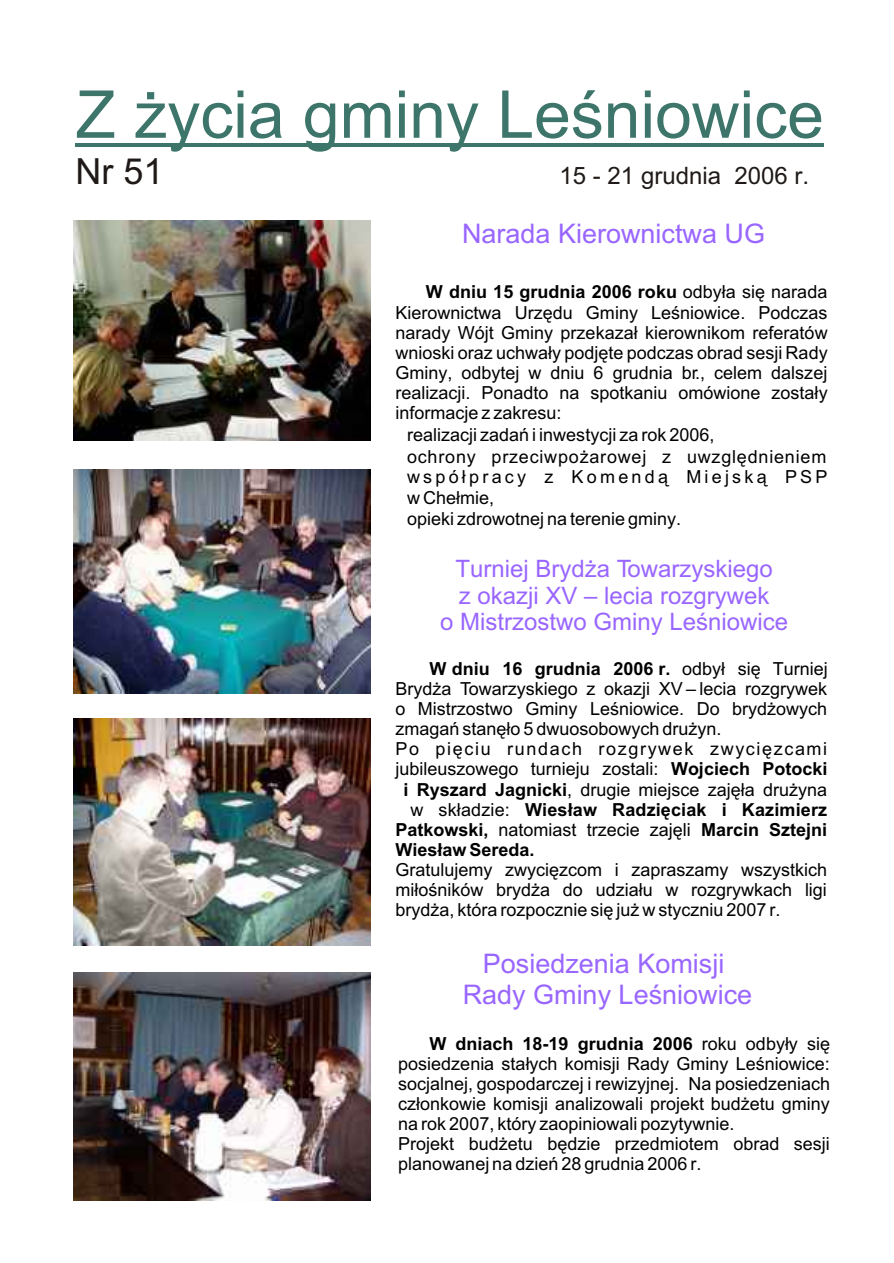
<style>
.page{position:relative;width:894px;height:1263px;background:#fff}
.page>*{position:absolute;margin:0;border:0;box-sizing:border-box;transform-origin:0 0}
.t1{font:66px "Arial CE";color:#3d756b}
.t2{font:36px "Arial CE";color:#1f1a17}
.t3{font:27px/30.2px "Arial CE";color:#96f;text-align:center}
.t4{font:24px/26.8px "Arial CE";color:#96f;text-align:center}
.t5{font:24px "Arial CE";color:#1f1a17}
.t6{font:18px/20.1px "Arial CE";color:#000;text-align:justify}
.t7{font:700 18px "Arial CE";color:#000}
.t8{font:18px "Arial CE";letter-spacing:.045em;color:#000}
.t9{font:18px "Arial CE";letter-spacing:.09em;color:#000}
.t10{font:18px "Arial CE";letter-spacing:.18em;color:#000}
.s1{font-weight:400}
.s2{font-weight:700}
</style>
<div class="page">
<hr style="left:76px;top:144px;width:748px;height:3px;background:#3d756b">
<img style="left:73px;top:470px;width:298px;height:223px">
<img style="left:73px;top:719px;width:298px;height:226px">
<img style="left:73px;top:220px;width:298px;height:221px">
<img style="left:73px;top:973px;width:298px;height:227px">
<h1 class="t1" style="left:76px;top:90px;width:750px">Z ¿ycia gminy Leœniowice</h1>
<h2 class="t2" style="left:76px;top:158px;width:90px">Nr 51</h2>
<h3 class="t5" style="left:560px;top:167px;width:251px">15 - 21 grudnia 2006 r.</h3>
<h3 class="t3" style="left:462px;top:221px;width:305px">Narada Kierownictwa UG</h3>
<p class="t7" style="left:426px;top:285px;width:403px">W dniu 15 grudnia 2006 roku <span class="s1">odby³a siê narada</span></p>
<p class="t6" style="left:395px;top:304px;width:434px">Kierownictwa Urzêdu Gminy Leœniowice. Podczas</p>
<p class="t6" style="left:395px;top:324px;width:434px">narady Wójt Gminy przekaza³ kierownikom referatów</p>
<p class="t6" style="left:395px;top:344px;width:434px">wnioski oraz uchwa³y podjête podczas obrad sesji Rady</p>
<p class="t6" style="left:395px;top:364px;width:433px">Gminy, odbytej w dniu 6 grudnia br., celem dalszej</p>
<p class="t6" style="left:395px;top:384px;width:434px">realizacji. Ponadto na spotkaniu omówione zosta³y</p>
<p class="t6" style="left:395px;top:404px;width:168px">informacje z zakresu:</p>
<p class="t6" style="left:407px;top:426px;width:309px">realizacji zadañ i inwestycji za rok 2006,</p>
<p class="t8" style="left:407px;top:450px;width:421px">ochrony przeciwpo¿arowej z uwzglêdnieniem</p>
<p class="t10" style="left:407px;top:470px;width:422px">wspó³pracy z Komend¹ Miejsk¹ PSP</p>
<p class="t6" style="left:407px;top:489px;width:89px">w Che³mie,</p>
<p class="t6" style="left:407px;top:510px;width:276px">opieki zdrowotnej na terenie gminy.</p>
<h3 class="t4" style="left:440px;top:557px;width:349px">Turniej Bryd¿a Towarzyskiego<br>z okazji XV – lecia rozgrywek<br>o Mistrzostwo Gminy Leœniowice</h3>
<p class="t7" style="left:430px;top:662px;width:400px">W dniu 16 grudnia 2006 r. <span class="s1">odby³ siê Turniej</span></p>
<p class="t6" style="left:395px;top:680px;width:433px">Bryd¿a Towarzyskiego z okazji XV – lecia rozgrywek</p>
<p class="t6" style="left:395px;top:700px;width:433px">o Mistrzostwo Gminy Leœniowice. Do bryd¿owych</p>
<p class="t6" style="left:395px;top:721px;width:328px">zmagañ stanê³o 5 dwuosobowych dru¿yn.</p>
<p class="t9" style="left:395px;top:742px;width:433px">Po piêciu rundach rozgrywek zwyciêzcami</p>
<p class="t6" style="left:395px;top:761px;width:434px">jubileuszowego turnieju zostali: <span class="s2">Wojciech Potocki</span></p>
<p class="t6" style="left:404px;top:781px;width:425px"><span class="s2">i Ryszard Jagnicki</span>, drugie miejsce zajê³a dru¿yna</p>
<p class="t7" style="left:410px;top:803px;width:418px"><span class="s1">w sk³adzie:</span> Wies³aw Radziêciak i Kazimierz</p>
<p class="t7" style="left:395px;top:823px;width:433px">Patkowski, <span class="s1">natomiast trzecie zajêli</span> Marcin Sztejni</p>
<p class="t7" style="left:395px;top:843px;width:141px">Wies³aw Sereda.</p>
<p class="t6" style="left:395px;top:861px;width:433px">Gratulujemy zwyciêzcom i zapraszamy wszystkich mi³oœników bryd¿a do udzia³u w rozgrywkach ligi bryd¿a, która rozpocznie siê ju¿ w styczniu 2007 r.</p>
<h3 class="t3" style="left:463px;top:951px;width:291px">Posiedzenia Komisji<br>Rady Gminy Leœniowice</h3>
<p class="t6" style="left:398px;top:1035px;width:433px;text-align:left;text-indent:31px"><span class="s2">W dniach 18-19 grudnia 2006</span> roku odby³y siê posiedzenia sta³ych komisji Rady Gminy Leœniowice: socjalnej, gospodarczej i rewizyjnej. Na posiedzeniach cz³onkowie komisji analizowali projekt bud¿etu gminy na rok 2007, który zaopiniowali pozytywnie.<br>Projekt bud¿etu bêdzie przedmiotem obrad sesji planowanej na dzieñ 28 grudnia 2006 r.</p>
</div>
